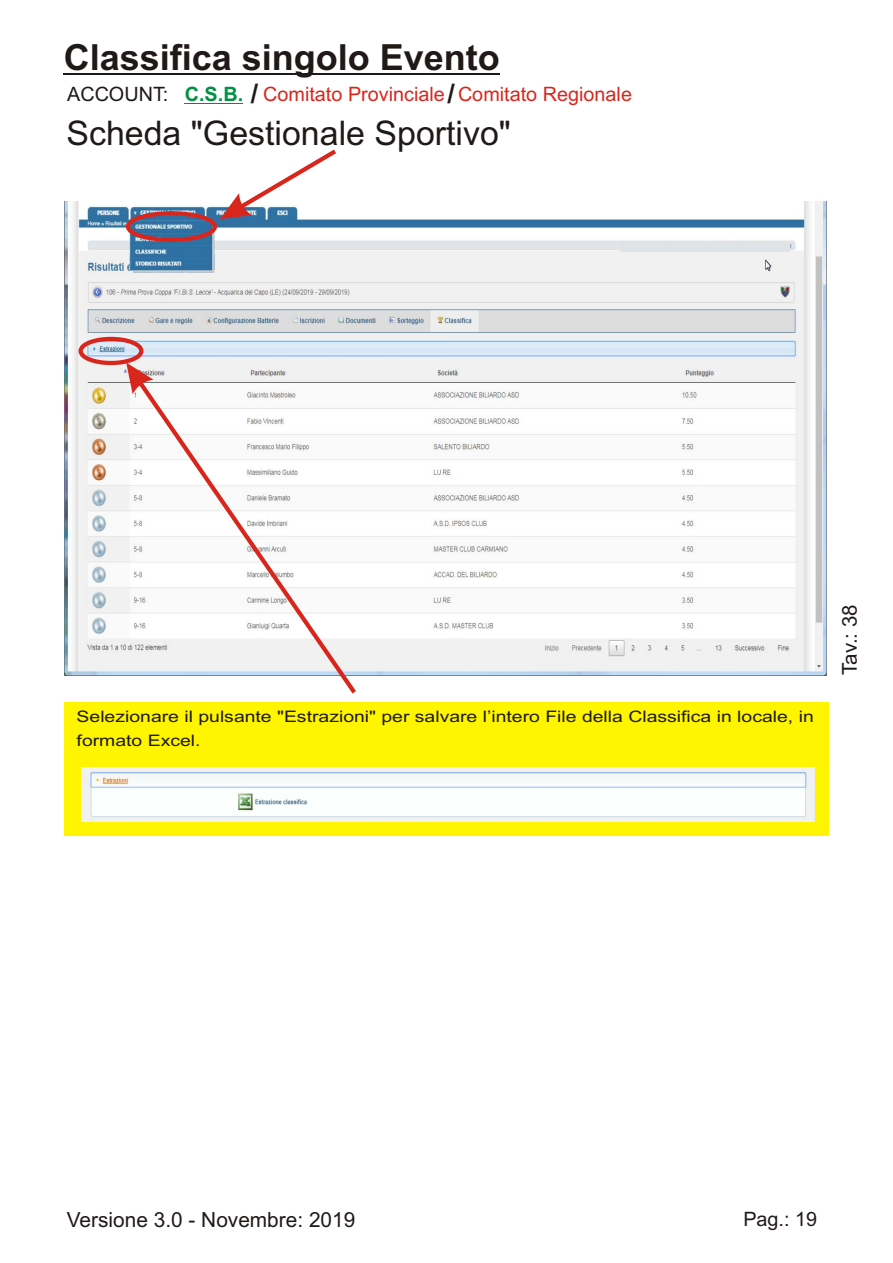
<style>
.page{position:relative;width:893px;height:1263px;background:#fff}
.page>*{position:absolute;margin:0;border:0;box-sizing:border-box;transform-origin:0 0}
.t1{font:700 36px "Arial";color:#1f1a17}
.t2{font:33.9px "Arial";color:#1f1a17}
.t3{font:20.85px "Arial";color:#1f1a17}
.t4{font:20.55px "Arial";color:#1f1a17}
.t5{font:19.8px "Arial";color:#d9261c}
.t6{font:19.8px "Arial";color:#1f1a17}
.t7{font:15.9px/23.9px "Arial";color:#1f1a17;scale:1.22 1}
.s1{font-weight:700;color:#009140}
.s2{font-weight:700;font-size:26.55px;color:#1f1a17}
</style>
<div class="page">
<img style="left:64px;top:201px;width:763px;height:474px">
<hr style="left:64px;top:73px;width:436px;height:2px;background:#1f1a17">
<svg style="left:220px;top:150px;width:116px;height:69px"></svg>
<div style="left:65px;top:702px;width:764px;height:133px;background:#fff500"></div>
<img style="left:82px;top:767px;width:733px;height:55px">
<svg style="left:126px;top:362px;width:230px;height:331px"></svg>
<div style="left:79px;top:337px;width:64px;height:28px;border:4px solid #d9261c;border-radius:50%"></div>
<div style="left:621px;top:242px;width:169px;height:9px;background:#e0e3e6"></div>
<img style="left:128px;top:218px;width:89px;height:37px">
<img style="left:128px;top:255px;width:89px;height:20px">
<div style="left:126px;top:211px;width:91px;height:31px;border:4px solid #d9261c;border-radius:50%"></div>
<hr style="left:185px;top:103px;width:58px;height:1px;background:#009140">
<h1 class="t1" style="left:64px;top:44px;width:438px">Classifica singolo Evento</h1>
<p class="t6" style="left:67px;top:87px;width:103px">ACCOUNT:</p>
<h2 class="t2" style="left:66px;top:120px;width:446px">Scheda "Gestionale Sportivo"</h2>
<p class="t5" style="left:185px;top:87px;width:449px"><span class="s1">C.S.B.</span> <span class="s2">/</span> Comitato Provinciale<span class="s2">/</span> Comitato Regionale</p>
<p class="t7" style="left:77px;top:706px;width:606px">Selezionare il pulsante "Estrazioni" per salvare l’intero File della Classifica in locale, in formato Excel.</p>
<p class="t4" style="left:842px;top:675px;width:72px;rotate:-90deg">Tav.: 38</p>
<h3 class="t3" style="left:67px;top:1212px;width:290px">Versione 3.0 - Novembre: 2019</h3>
<p class="t6" style="left:743px;top:1212px;width:75px">Pag.: 19</p>
</div>
